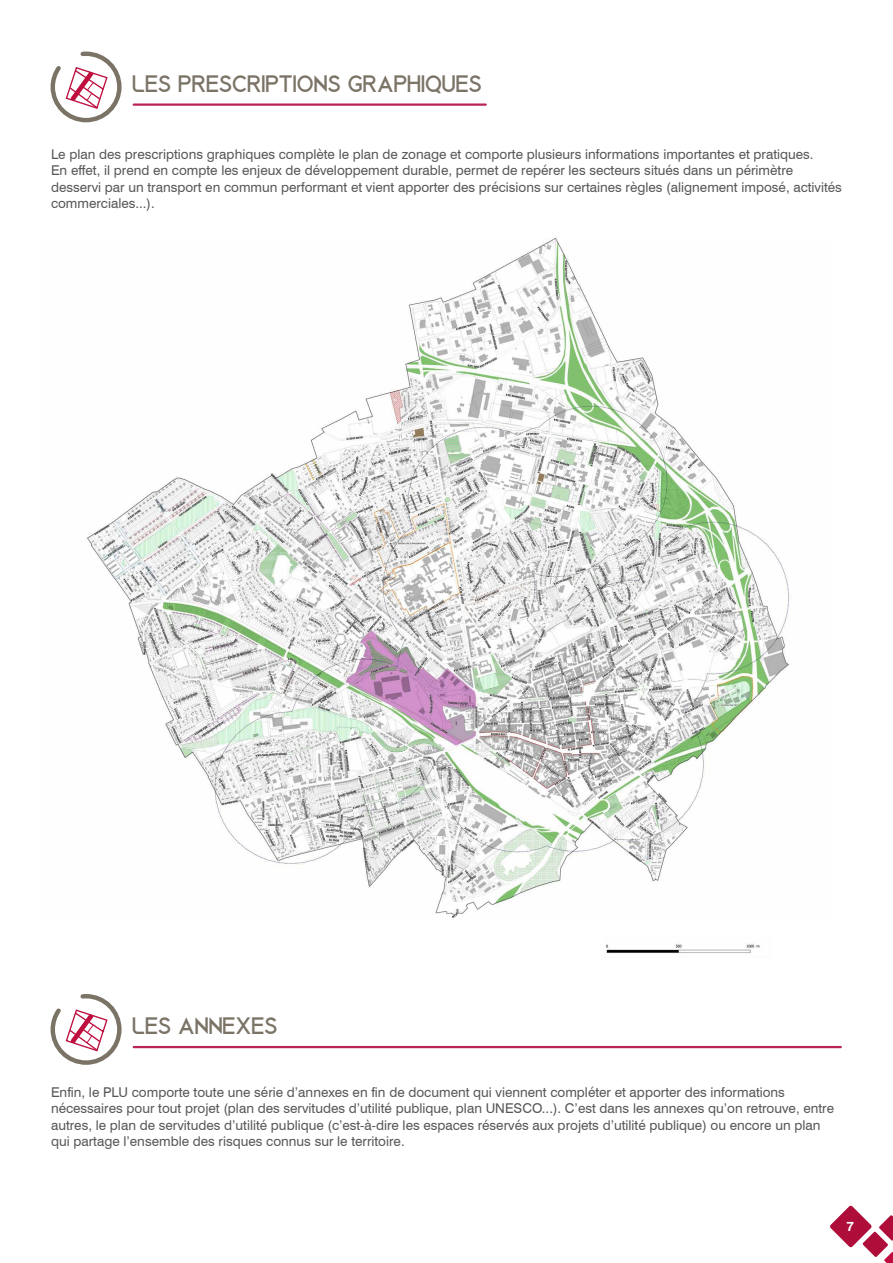
<style>
.page{position:relative;width:893px;height:1263px;background:#fff}
.page>*{position:absolute;margin:0;border:0;box-sizing:border-box;transform-origin:0 0}
.t1{font:700 27px "Alcefun";color:#7a7366}
.t2{font:13.5px/16.5px "Swiss 721 BT";color:#575756}
.t3{font:700 13.5px "Swiss 721 BT";color:#fff}
</style>
<div class="page">
<svg style="left:50px;top:51px;width:72px;height:72px"></svg>
<svg style="left:50px;top:994px;width:72px;height:71px"></svg>
<hr style="left:134px;top:103px;width:352px;height:3px;background:#b92356">
<hr style="left:134px;top:1046px;width:707px;height:2px;background:#b92356">
<img style="left:87px;top:238px;width:703px;height:681px">
<img style="left:606px;top:944px;width:154px;height:10px">
<svg style="left:830px;top:1205px;width:63px;height:58px"></svg>
<h1 class="t1" style="left:132px;top:68px;width:351px">LES PRESCRIPTIONS GRAPHIQUES</h1>
<p class="t2" style="left:51px;top:146px;width:792px">Le plan des prescriptions graphiques complète le plan de zonage et comporte plusieurs informations importantes et pratiques.<br>En effet, il prend en compte les enjeux de développement durable, permet de repérer les secteurs situés dans un périmètre desservi par un transport en commun performant et vient apporter des précisions sur certaines règles (alignement imposé, activités commerciales...).</p>
<h1 class="t1" style="left:132px;top:1011px;width:147px">LES ANNEXES</h1>
<p class="t2" style="left:51px;top:1083px;width:785px">Enfin, le PLU comporte toute une série d’annexes en fin de document qui viennent compléter et apporter des informations nécessaires pour tout projet (plan des servitudes d’utilité publique, plan UNESCO...). C’est dans les annexes qu’on retrouve, entre autres, le plan de servitudes d’utilité publique (c’est-à-dire les espaces réservés aux projets d’utilité publique) ou encore un plan qui partage l’ensemble des risques connus sur le territoire.</p>
<p class="t3" style="left:846px;top:1217px;width:9px">7</p>
</div>
